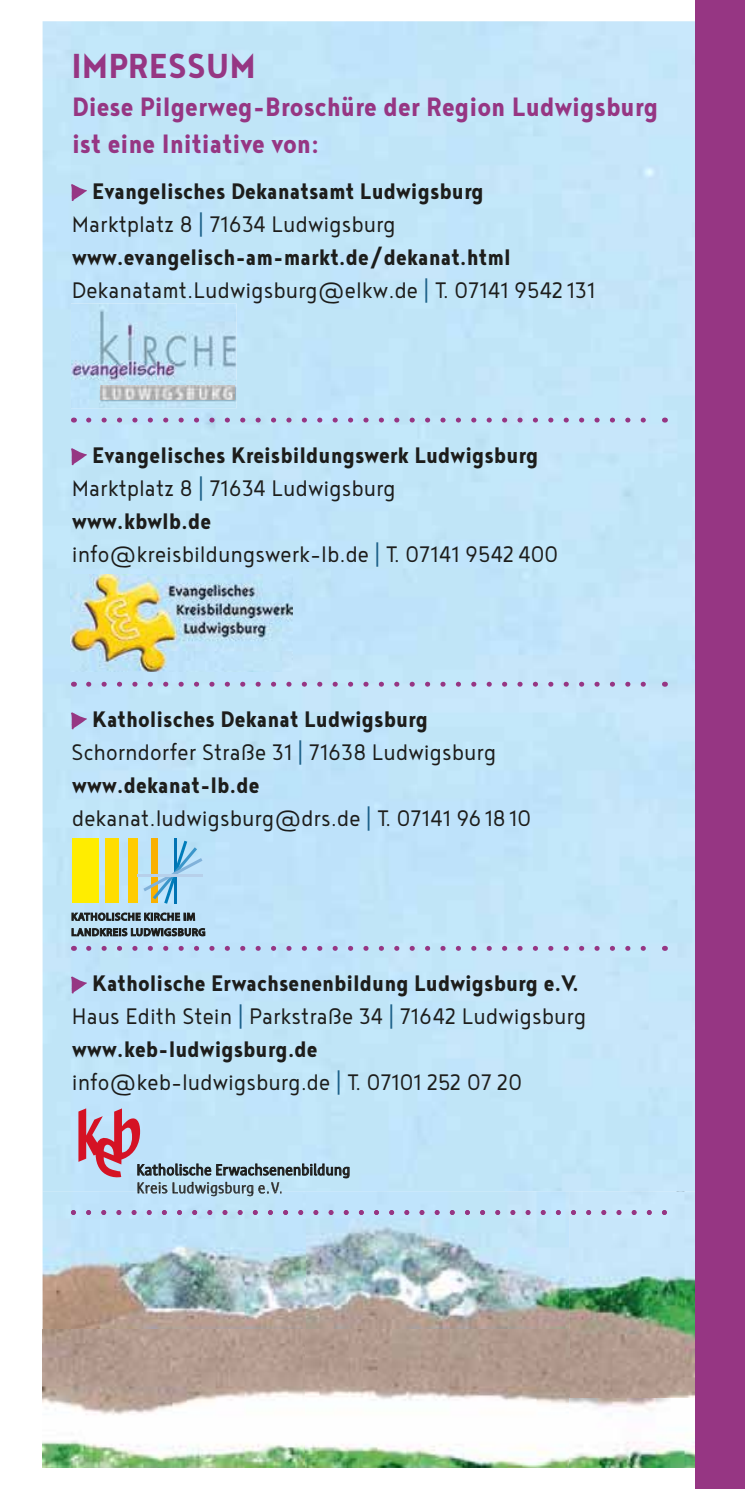
<style>
.page{position:relative;width:745px;height:1489px;background:#fff}
.page>*{position:absolute;margin:0;border:0;box-sizing:border-box;transform-origin:0 0}
.t1{font:700 42.5px "Noyh Geometric Slim";color:#963683}
.t2{font:700 32.5px/37.5px "Noyh Geometric Slim";color:#963683}
.t3{font:300 27.5px/33px "Noyh Geometric Slim";color:#1d1d1b}
.t4{font:700 27.5px/33px "Noyh Geometric Slim";color:#1d1d1b}
.t5{font:15.75px/18.2px "Sun";letter-spacing:-.005em;color:#1d1d1b}
.s1{font-weight:300}
.s2{font-weight:300;color:#1b6088}
.s3{font-weight:700}
.s4{color:#1b6088}
</style>
<div class="page">
<div style="left:43px;top:21px;width:651px;height:1170px;background:#c0e5fa"></div>
<svg style="left:89px;top:417px;width:567px;height:5px;background:#b6bbdc"></svg>
<svg style="left:89px;top:681px;width:567px;height:5px;background:#b8bcdd"></svg>
<svg style="left:89px;top:945px;width:567px;height:5px;background:#b7bdde"></svg>
<svg style="left:71px;top:184px;width:16px;height:17px"></svg>
<svg style="left:71px;top:448px;width:16px;height:17px"></svg>
<svg style="left:71px;top:712px;width:16px;height:17px"></svg>
<svg style="left:71px;top:976px;width:16px;height:17px"></svg>
<div style="left:73px;top:838px;width:26px;height:64px;background:#ffed00"></div>
<div style="left:105px;top:838px;width:14px;height:64px;background:#fd0"></div>
<div style="left:128px;top:838px;width:9px;height:64px;background:#fc0"></div>
<div style="left:151px;top:838px;width:6px;height:64px;background:#f9b000"></div>
<svg style="left:72px;top:912px;width:123px;height:8px"></svg>
<svg style="left:72px;top:927px;width:133px;height:9px"></svg>
<hr style="left:174px;top:838px;width:3px;height:65px;background:#0073b3">
<svg style="left:143px;top:840px;width:59px;height:63px;background:#a9cdd5"></svg>
<hr style="left:138px;top:874px;width:65px;height:2px;background:#b7d0ea">
<img style="left:43px;top:1191px;width:651px;height:276px">
<img style="left:71px;top:1209px;width:595px;height:5px">
<svg style="left:78px;top:1108px;width:271px;height:88px;background:#b8c8da"></svg>
<div style="left:694px;top:0;width:50px;height:1488px;background:#963683"></div>
<img style="left:71px;top:574px;width:221px;height:97px">
<img style="left:71px;top:303px;width:165px;height:105px">
<img style="left:101px;top:386px;width:133px;height:14px">
<h1 class="t1" style="left:71px;top:38px;width:186px">IMPRESSUM</h1>
<p class="t2" style="left:72px;top:85px;width:587px">Diese Pilgerweg-Broschüre der Region Ludwigsburg ist eine Initiative von:</p>
<p class="t4" style="left:72px;top:172px;width:524px;text-indent:20px">Evangelisches Dekanatsamt Ludwigsburg<br><span class="s1">Marktplatz 8</span> <span class="s2">|</span> <span class="s1">71634 Ludwigsburg </span>www.evangelisch-am-markt.de/dekanat.html <span class="s1">Dekanatamt.Ludwigsburg@elkw.de</span> <span class="s2">|</span> <span class="s1">T. 07141 9542 131</span></p>
<p class="t3" style="left:72px;top:436px;width:487px;text-indent:20px"><span class="s3">Evangelisches Kreisbildungswerk Ludwigsburg </span>Marktplatz 8 <span class="s4">|</span> 71634 Ludwigsburg<br><span class="s3">www.kbwlb.de<br></span>info@kreisbildungswerk-lb.de <span class="s4">|</span> T. 07141 9542 400</p>
<p class="t3" style="left:71px;top:700px;width:461px;text-indent:21px"><span class="s3">Katholisches Dekanat Ludwigsburg </span>Schorndorfer Straße 31 <span class="s4">|</span> 71638 Ludwigsburg <span class="s3">www.dekanat-lb.de </span>dekanat.ludwigsburg@drs.de <span class="s4">|</span> T. 07141 96 18 10</p>
<p class="t3" style="left:72px;top:964px;width:515px;text-indent:20px"><span class="s3">Katholische Erwachsenenbildung Ludwigsburg e.V.<br></span>Haus Edith Stein <span class="s4">|</span> Parkstraße 34 <span class="s4">|</span> 71642 Ludwigsburg <span class="s3">www.keb-ludwigsburg.de<br></span>info@keb-ludwigsburg.de <span class="s4">|</span> T. 07101 252 07 20</p>
<p class="t5" style="left:136px;top:1162px;width:215px">Katholische Erwachsenenbildung<br>Kreis Ludwigsburg e.V.</p>
</div>
